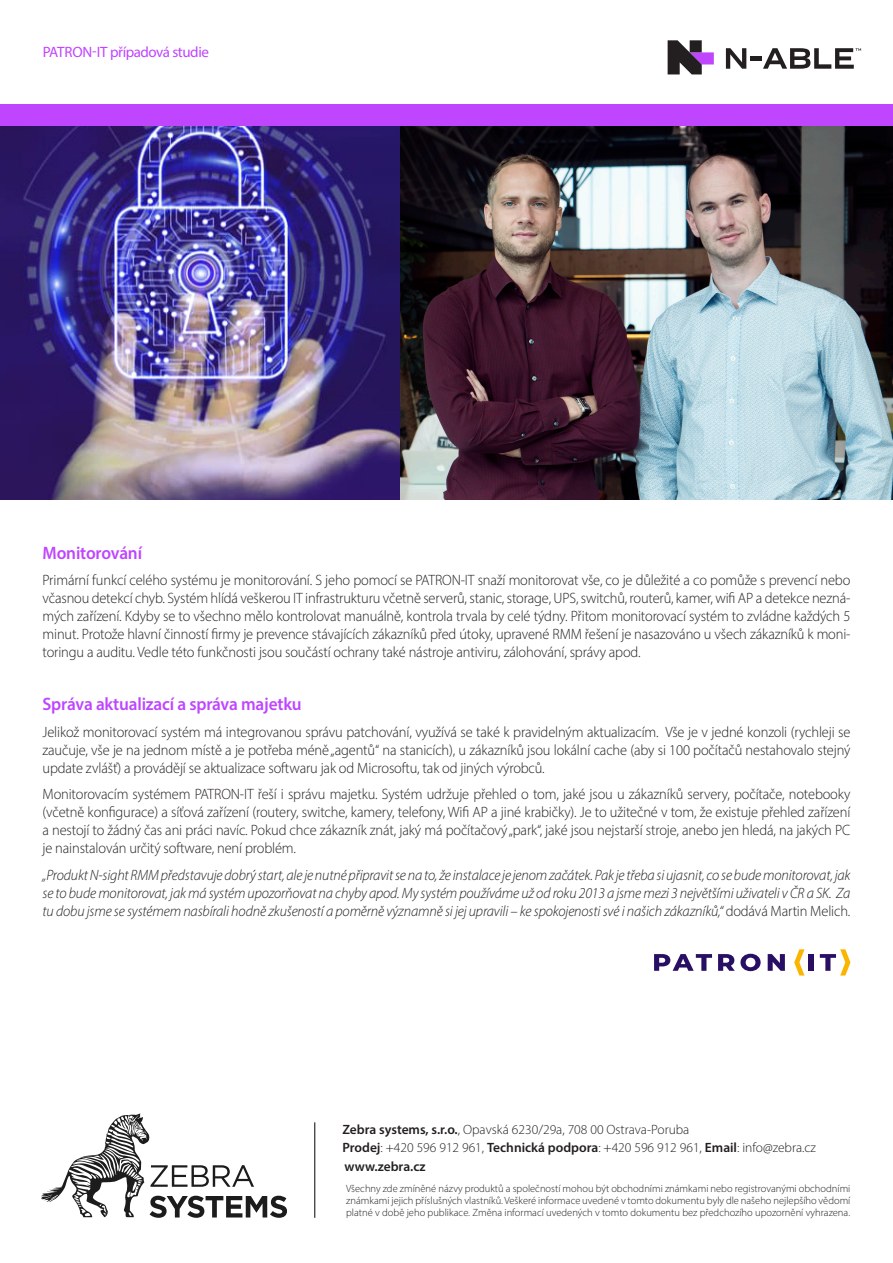
<style>
.page{position:relative;width:893px;height:1263px;background:#fff}
.page>*{position:absolute;margin:0;border:0;box-sizing:border-box;transform-origin:0 0}
.t1{font:600 18px "Myriad Pro";letter-spacing:-.01em;color:#bf45ff;scale:.96 1}
.t2{font:300 15px/18px "Myriad Pro";letter-spacing:-.01em;color:#231f20;text-align:justify;scale:.96 1}
.t3{font:italic 300 15px/18px "Myriad Pro";letter-spacing:-.01em;color:#231f20;text-align:justify;scale:.96 1}
.t4{font:15px "Myriad Pro";letter-spacing:-.03em;color:#bf45ff}
.t5{font:300 13.5px "Myriad Pro";color:#231f20}
.t6{font:600 13.5px "Myriad Pro";color:#231f20}
.t7{font:300 10.5px/12px "Myriad Pro";color:#231f20;text-align:justify}
.s1{font-style:normal}
.s2{font-weight:600}
</style>
<div class="page">
<img style="left:0;top:126px;width:401px;height:373px">
<img style="left:401px;top:126px;width:492px;height:373px">
<hr style="left:314px;top:1122px;width:1px;height:96px;background:#231f20">
<svg style="left:41px;top:1113px;width:246px;height:105px"></svg>
<svg style="left:654px;top:954px;width:58px;height:17px"></svg>
<svg style="left:718px;top:954px;width:43px;height:17px"></svg>
<svg style="left:768px;top:954px;width:17px;height:17px"></svg>
<div style="left:809px;top:954px;width:5px;height:17px;background:#290f63"></div>
<svg style="left:794px;top:949px;width:10px;height:26px"></svg>
<svg style="left:820px;top:949px;width:30px;height:26px"></svg>
<svg style="left:726px;top:48px;width:20px;height:21px"></svg>
<svg style="left:668px;top:40px;width:46px;height:34px"></svg>
<div style="left:750px;top:56px;width:12px;height:5px;background:#231f20"></div>
<svg style="left:763px;top:48px;width:98px;height:21px"></svg>
<div style="left:0;top:104px;width:893px;height:22px;background:#bf45ff"></div>
<p class="t4" style="left:43px;top:43px;width:168px">PATRON-IT případová studie</p>
<p class="t1" style="left:43px;top:541px;width:105px">Monitorování</p>
<p class="t2" style="left:43px;top:571px;width:843px">Primární funkcí celého systému je monitorování. S jeho pomocí se PATRON-IT snaží monitorovat vše, co je důležité a co pomůže s prevencí nebo včasnou detekcí chyb. Systém hlídá veškerou IT infrastrukturu včetně serverů, stanic, storage, UPS, switchů, routerů, kamer, wifi AP a detekce nezná&shy;mých zařízení. Kdyby se to všechno mělo kontrolovat manuálně, kontrola trvala by celé týdny. Přitom monitorovací systém to zvládne každých 5 minut. Protože hlavní činností firmy je prevence stávajících zákazníků před útoky, upravené RMM řešení je nasazováno u všech zákazníků k moni&shy;toringu a auditu. Vedle této funkčnosti jsou součástí ochrany také nástroje antiviru, zálohování, správy apod.</p>
<p class="t1" style="left:43px;top:693px;width:272px">Správa aktualizací a správa majetku</p>
<p class="t2" style="left:43px;top:723px;width:843px">Jelikož monitorovací systém má integrovanou správu patchování, využívá se také k pravidelným aktualizacím. Vše je v jedné konzoli (rychleji se zaučuje, vše je na jednom místě a je potřeba méně „agentů“ na stanicích), u zákazníků jsou lokální cache (aby si 100 počítačů nestahovalo stejný update zvlášť) a provádějí se aktualizace softwaru jak od Microsoftu, tak od jiných výrobců.</p>
<p class="t2" style="left:43px;top:785px;width:843px">Monitorovacím systémem PATRON-IT řeší i správu majetku. Systém udržuje přehled o tom, jaké jsou u zákazníků servery, počítače, notebooky (včetně konfigurace) a síťová zařízení (routery, switche, kamery, telefony, Wifi AP a jiné krabičky). Je to užitečné v tom, že existuje přehled zařízení a nestojí to žádný čas ani práci navíc. Pokud chce zákazník znát, jaký má počítačový „park“, jaké jsou nejstarší stroje, anebo jen hledá, na jakých PC je nainstalován určitý software, není problém.</p>
<p class="t3" style="left:43px;top:866px;width:843px">„Produkt N-sight RMM představuje dobrý start, ale je nutné připravit se na to, že instalace je jenom začátek. Pak je třeba si ujasnit, co se bude monitorovat, jak se to bude monitorovat, jak má systém upozorňovat na chyby apod. My systém používáme už od roku 2013 a jsme mezi 3 největšími uživateli v ČR a SK. Za tu dobu jsme se systémem nasbírali hodně zkušeností a poměrně významně si jej upravili – ke spokojenosti své i našich zákazníků,“ <span class="s1">dodává Martin Melich.</span></p>
<p class="t5" style="left:342px;top:1121px;width:348px"><span class="s2">Zebra systems, s.r.o.</span>, Opavská 6230/29a, 708 00 Ostrava-Poruba</p>
<p class="t5" style="left:342px;top:1139px;width:475px"><span class="s2">Prodej</span>: +420 596 912 961, <span class="s2">Technická podpora</span>: +420 596 912 961, <span class="s2">Email</span>: info@zebra.cz</p>
<p class="t6" style="left:344px;top:1157px;width:83px">www.zebra.cz</p>
<p class="t7" style="left:346px;top:1182px;width:506px">Všechny zde zmíněné názvy produktů a společností mohou být obchodními známkami nebo registrovanými obchodními známkami jejich příslušných vlastníků. Veškeré informace uvedené v tomto dokumentu byly dle našeho nejlepšího vědomí platné v době jeho publikace. Změna informací uvedených v tomto dokumentu bez předchozího upozornění vyhrazena.</p>
</div>
